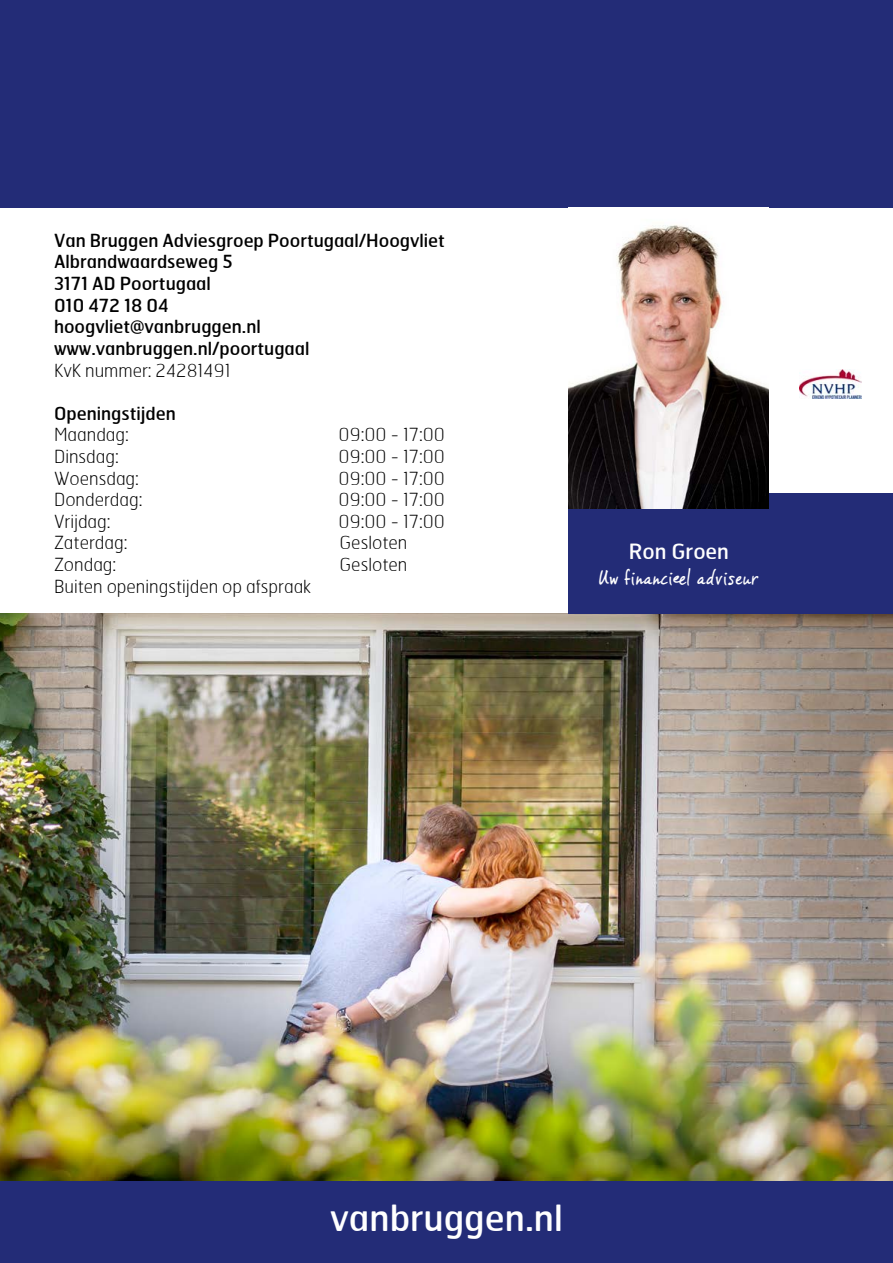
<style>
.page{position:relative;width:893px;height:1263px;background:#fff}
.page>*{position:absolute;margin:0;border:0;box-sizing:border-box;transform-origin:0 0}
.t1{font:36px "Hermes";color:#fff}
.t2{font:21px "Vince Hand II";color:#fff}
.t3{font:21px "Hermes";color:#fff}
.t4{font:100 18px "Hermes";color:#000}
.t5{font:18px/21.6px "Hermes";color:#000}
</style>
<div class="page">
<div style="left:0;top:0;width:893px;height:208px;background:#232c77"></div>
<div style="left:0;top:1180px;width:893px;height:83px;background:#232c77"></div>
<img style="left:0;top:614px;width:893px;height:566px">
<div style="left:568px;top:493px;width:325px;height:121px;background:#232c77"></div>
<img style="left:568px;top:225px;width:201px;height:284px">
<img style="left:800px;top:370px;width:61px;height:28px">
<p class="t5" style="left:54px;top:229px;width:392px">Van Bruggen Adviesgroep Poortugaal/Hoogvliet<br>Albrandwaardseweg 5<br>3171 AD Poortugaal<br>010 472 18 04<br>hoogvliet@vanbruggen.nl www.vanbruggen.nl/poortugaal</p>
<p class="t4" style="left:54px;top:359px;width:179px">KvK nummer: 24281491</p>
<p class="t5" style="left:54px;top:402px;width:123px">Openingstijden</p>
<p class="t4" style="left:54px;top:423px;width:76px">Maandag:</p>
<p class="t4" style="left:339px;top:423px;width:108px">09:00 - 17:00</p>
<p class="t4" style="left:54px;top:445px;width:66px">Dinsdag:</p>
<p class="t4" style="left:339px;top:445px;width:108px">09:00 - 17:00</p>
<p class="t4" style="left:54px;top:467px;width:86px">Woensdag:</p>
<p class="t4" style="left:339px;top:467px;width:108px">09:00 - 17:00</p>
<p class="t4" style="left:54px;top:488px;width:90px">Donderdag:</p>
<p class="t4" style="left:339px;top:488px;width:108px">09:00 - 17:00</p>
<p class="t4" style="left:54px;top:510px;width:58px">Vrijdag:</p>
<p class="t4" style="left:339px;top:510px;width:108px">09:00 - 17:00</p>
<p class="t4" style="left:54px;top:531px;width:75px">Zaterdag:</p>
<p class="t4" style="left:339px;top:531px;width:69px">Gesloten</p>
<p class="t4" style="left:54px;top:553px;width:64px">Zondag:</p>
<p class="t4" style="left:339px;top:553px;width:69px">Gesloten</p>
<p class="t4" style="left:54px;top:575px;width:259px">Buiten openingstijden op afspraak</p>
<p class="t3" style="left:629px;top:538px;width:102px">Ron Groen</p>
<p class="t2" style="left:599px;top:565px;width:162px">Uw financieel adviseur</p>
<h1 class="t1" style="left:330px;top:1195px;width:234px">vanbruggen.nl</h1>
</div>
